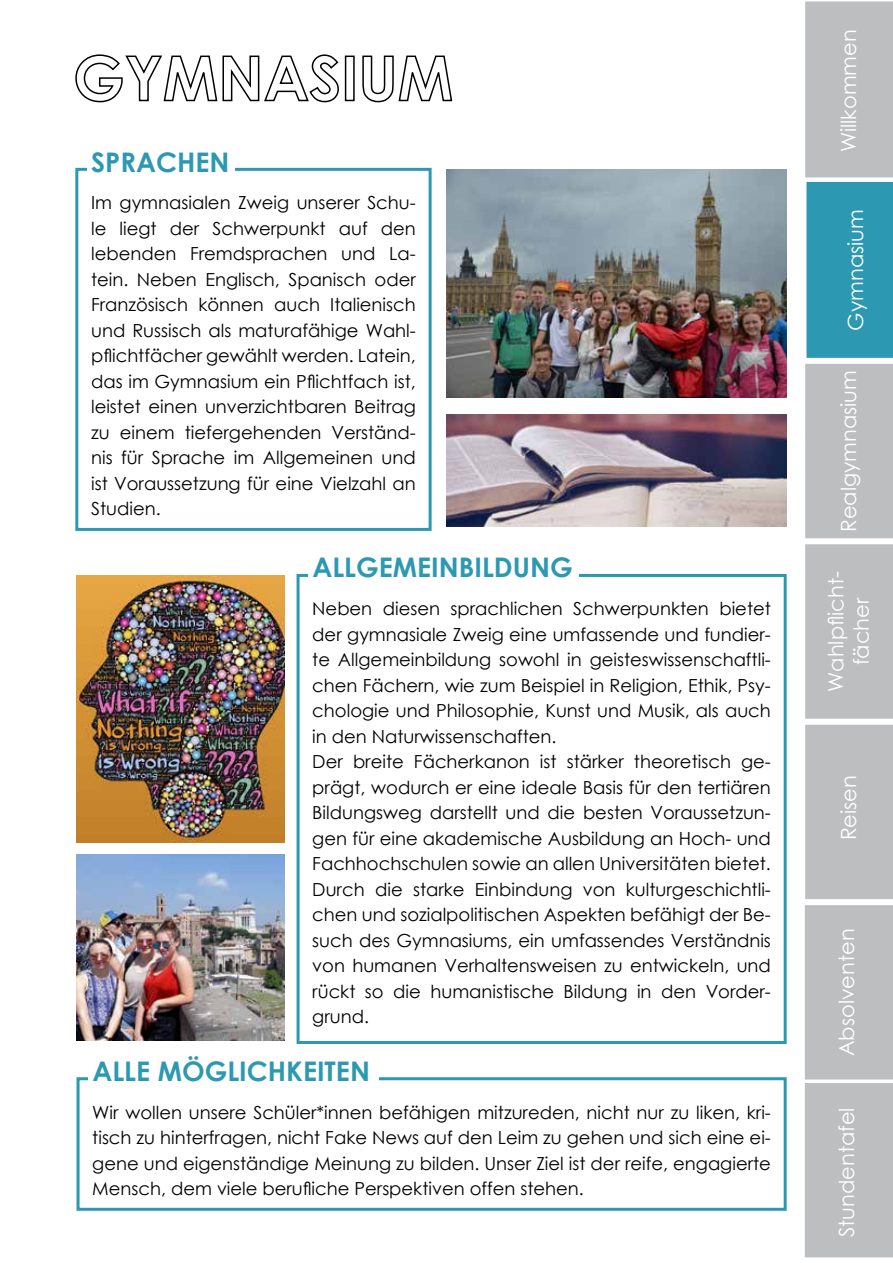
<style>
.page{position:relative;width:893px;height:1263px;background:#fff}
.page>*{position:absolute;margin:0;border:0;box-sizing:border-box;transform-origin:0 0}
.t1{font:700 27px "Century Gothic";color:#2d98b2}
.t2{font:21px/25.2px "Century Gothic";color:#fff;text-align:center}
.t3{font:18px/25.5px "Century Gothic";color:#000;text-align:justify}
</style>
<div class="page">
<svg style="left:75px;top:54px;width:378px;height:49px"></svg>
<div style="left:75px;top:168px;width:357px;height:363px;border:3px solid #2d98b2"></div>
<div style="left:87px;top:145px;width:148px;height:34px;background:#fff"></div>
<img style="left:446px;top:169px;width:341px;height:229px">
<img style="left:446px;top:415px;width:341px;height:111px">
<img style="left:77px;top:575px;width:207px;height:267px">
<img style="left:77px;top:855px;width:207px;height:186px">
<div style="left:297px;top:574px;width:490px;height:470px;border:3px solid #2d98b2"></div>
<div style="left:308px;top:551px;width:271px;height:32px;background:#fff"></div>
<div style="left:77px;top:1077px;width:710px;height:134px;border:3px solid #2d98b2"></div>
<div style="left:88px;top:1054px;width:291px;height:33px;background:#fff"></div>
<svg style="left:804px;top:1px;width:89px;height:1257px;background:#abbbc0"></svg>
<h1 class="t1" style="left:91px;top:141px;width:140px">SPRACHEN</h1>
<p class="t3" style="left:91px;top:190px;width:326px">Im gymnasialen Zweig unserer Schu&shy;le liegt der Schwerpunkt auf den lebenden Fremdsprachen und La&shy;tein. Neben Englisch, Spanisch oder Französisch können auch Italienisch und Russisch als maturafähige Wahl&shy;pflichtfächer gewählt werden. Latein, das im Gymnasium ein Pflichtfach ist, leistet einen unverzichtbaren Beitrag zu einem tiefergehenden Verständ&shy;nis für Sprache im Allgemeinen und ist Voraussetzung für eine Vielzahl an Studien.</p>
<h1 class="t1" style="left:312px;top:546px;width:262px">ALLGEMEINBILDUNG</h1>
<p class="t3" style="left:312px;top:596px;width:460px;text-align:left">Neben diesen sprachlichen Schwerpunkten bietet der gymnasiale Zweig eine umfassende und fundier&shy;te Allgemeinbildung sowohl in geisteswissenschaftli&shy;chen Fächern, wie zum Beispiel in Religion, Ethik, Psy&shy;chologie und Philosophie, Kunst und Musik, als auch in den Naturwissenschaften.<br>Der breite Fächerkanon ist stärker theoretisch ge&shy;prägt, wodurch er eine ideale Basis für den tertiären Bildungsweg darstellt und die besten Voraussetzun&shy;gen für eine akademische Ausbildung an Hoch- und Fachhochschulen sowie an allen Universitäten bietet.<br>Durch die starke Einbindung von kulturgeschichtli&shy;chen und sozialpolitischen Aspekten befähigt der Be&shy;such des Gymnasiums, ein umfassendes Verständnis von humanen Verhaltensweisen zu entwickeln, und rückt so die humanistische Bildung in den Vorder&shy;grund.</p>
<h1 class="t1" style="left:92px;top:1050px;width:279px">ALLE MÖGLICHKEITEN</h1>
<p class="t3" style="left:92px;top:1099px;width:680px">Wir wollen unsere Schüler*innen befähigen mitzureden, nicht nur zu liken, kri&shy;tisch zu hinterfragen, nicht Fake News auf den Leim zu gehen und sich eine ei&shy;gene und eigenständige Meinung zu bilden. Unser Ziel ist der reife, engagierte Mensch, dem viele berufliche Perspektiven offen stehen.</p>
<p class="t2" style="left:836px;top:152px;width:124px;rotate:-90deg">Willkommen</p>
<p class="t2" style="left:843px;top:330px;width:123px;rotate:-90deg">Gymnasium</p>
<p class="t2" style="left:836px;top:332px;width:123px;rotate:-90deg">Gymnasium</p>
<p class="t2" style="left:836px;top:532px;width:163px;rotate:-90deg">Realgymnasium</p>
<p class="t2" style="left:823px;top:692px;width:122px;rotate:-90deg">Wahlpflicht&shy;fächer</p>
<p class="t2" style="left:836px;top:840px;width:67px;rotate:-90deg">Reisen</p>
<p class="t2" style="left:834px;top:1056px;width:129px;rotate:-90deg">Absolventen</p>
<p class="t2" style="left:834px;top:1237px;width:131px;rotate:-90deg">Stundentafel</p>
</div>
